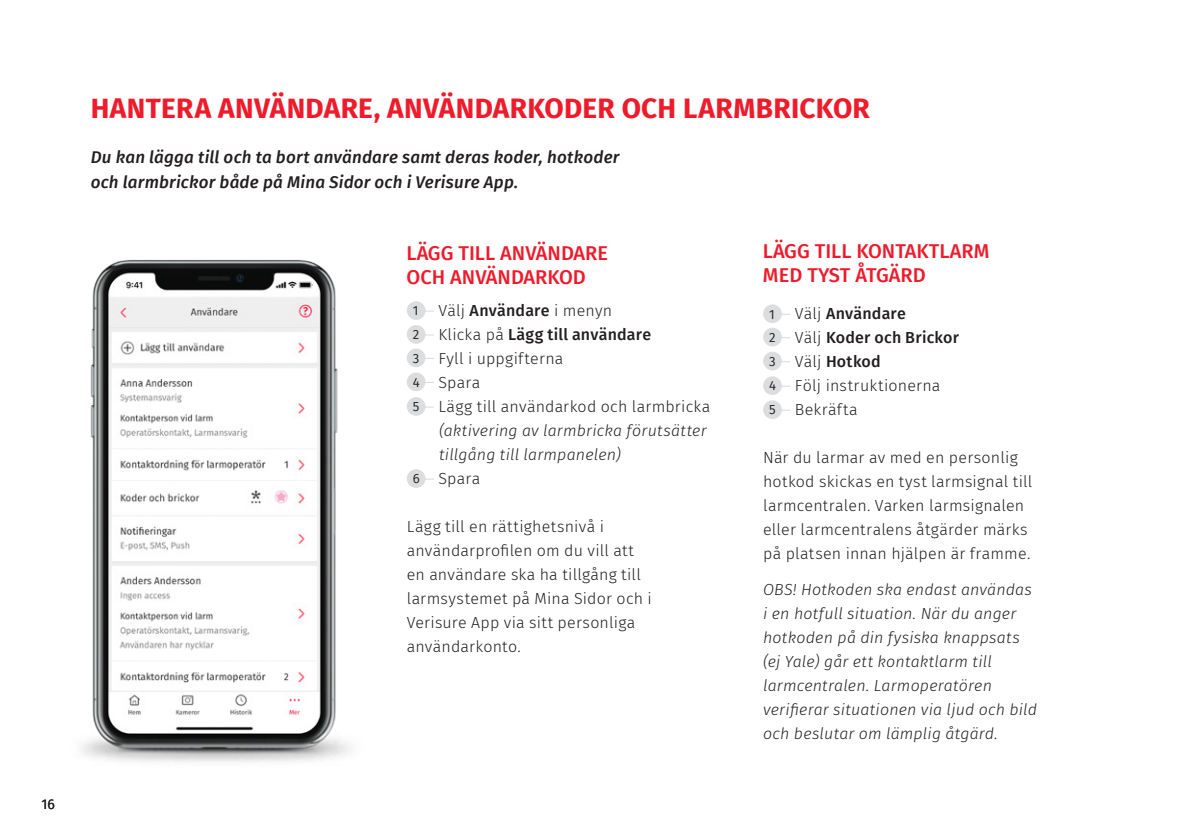
<style>
.page{position:relative;width:1191px;height:840px;background:#fff}
.page>*{position:absolute;margin:0;border:0;box-sizing:border-box;transform-origin:0 0}
.t1{font:700 28px "Fira Sans";letter-spacing:.01em;color:#ee1b2b}
.t2{font:500 20px/24px "Fira Sans";letter-spacing:.005em;color:#ee1b2b}
.t3{font:italic 500 17px/24px "Fira Sans";letter-spacing:.01em;color:#231f20}
.t4{font:300 16px/24px "Fira Sans";letter-spacing:.01em;color:#231f20}
.t5{font:italic 300 16px/24px "Fira Sans";letter-spacing:.01em;color:#231f20}
.t6{font:500 16px "Fira Sans";letter-spacing:.01em;color:#231f20}
.t7{font:14px "Fira Sans";color:#231f20}
.s1{font-weight:400;font-size:13.2px}
.s2{font-weight:500}
.s3{font-weight:300}
</style>
<div class="page">
<div style="left:407px;top:301px;width:18px;height:19px;background:#dcdddf;border-radius:50%"></div>
<div style="left:407px;top:325px;width:18px;height:18px;background:#dcdddf;border-radius:50%"></div>
<div style="left:407px;top:348px;width:18px;height:19px;background:#dcdddf;border-radius:50%"></div>
<div style="left:407px;top:372px;width:18px;height:19px;background:#dcdddf;border-radius:50%"></div>
<div style="left:407px;top:397px;width:18px;height:18px;background:#dcdddf;border-radius:50%"></div>
<div style="left:407px;top:469px;width:18px;height:18px;background:#dcdddf;border-radius:50%"></div>
<div style="left:763px;top:304px;width:19px;height:19px;background:#dcdddf;border-radius:50%"></div>
<div style="left:763px;top:327px;width:19px;height:19px;background:#dcdddf;border-radius:50%"></div>
<div style="left:763px;top:351px;width:19px;height:19px;background:#dcdddf;border-radius:50%"></div>
<div style="left:763px;top:376px;width:19px;height:19px;background:#dcdddf;border-radius:50%"></div>
<div style="left:763px;top:400px;width:19px;height:19px;background:#dcdddf;border-radius:50%"></div>
<img style="left:81px;top:259px;width:270px;height:503px">
<p class="t7" style="left:42px;top:793px;width:15px">16</p>
<h1 class="t1" style="left:91px;top:84px;width:780px">HANTERA ANVÄNDARE, ANVÄNDARKODER OCH LARMBRICKOR</h1>
<p class="t3" style="left:91px;top:145px;width:530px">Du kan lägga till och ta bort användare samt deras koder, hotkoder och larmbrickor både på Mina Sidor och i Verisure App.</p>
<p class="t2" style="left:406px;top:240px;width:203px">LÄGG TILL ANVÄNDARE<br>OCH ANVÄNDARKOD</p>
<p class="t2" style="left:763px;top:237px;width:228px">LÄGG TILL KONTAKTLARM<br>MED TYST ÅTGÄRD</p>
<p class="t4" style="left:413px;top:298px;width:201px"><span class="s1">1</span> Välj <span class="s2">Användare</span> i menyn</p>
<p class="t6" style="left:413px;top:321px;width:240px"><span class="s1">2</span> <span class="s3">Klicka på</span> Lägg till användare</p>
<p class="t4" style="left:413px;top:346px;width:152px"><span class="s1">3</span> Fyll i uppgifterna</p>
<p class="t4" style="left:413px;top:370px;width:69px"><span class="s1">4</span> Spara</p>
<p class="t4" style="left:413px;top:394px;width:299px"><span class="s1">5</span> Lägg till användarkod och larmbricka</p>
<p class="t5" style="left:439px;top:418px;width:269px">(aktivering av larmbricka förutsätter</p>
<p class="t5" style="left:439px;top:442px;width:183px">tillgång till larmpanelen)</p>
<p class="t4" style="left:413px;top:466px;width:69px"><span class="s1">6</span> Spara</p>
<p class="t4" style="left:407px;top:514px;width:247px">Lägg till en rättighetsnivå i användarprofilen om du vill att en användare ska ha tillgång till larmsystemet på Mina Sidor och i<br>Verisure App via sitt personliga användarkonto.</p>
<p class="t4" style="left:769px;top:301px;width:191px"><span class="s1">1</span> Välj <span class="s2">Användare<br></span><span class="s1">2</span> Välj <span class="s2">Koder och Brickor<br></span><span class="s1">3</span> Välj <span class="s2">Hotkod<br></span><span class="s1">4</span> Följ instruktionerna<br><span class="s1">5</span> Bekräfta</p>
<p class="t4" style="left:763px;top:445px;width:271px">När du larmar av med en personlig hotkod skickas en tyst larmsignal till larmcentralen. Varken larmsignalen eller larmcentralens åtgärder märks på platsen innan hjälpen är framme.</p>
<p class="t5" style="left:763px;top:576px;width:275px">OBS! Hotkoden ska endast användas i en hotfull situation. När du anger hotkoden på din fysiska knappsats (ej Yale) går ett kontaktlarm till larmcentralen. Larmoperatören verifierar situationen via ljud och bild och beslutar om lämplig åtgärd.</p>
</div>
